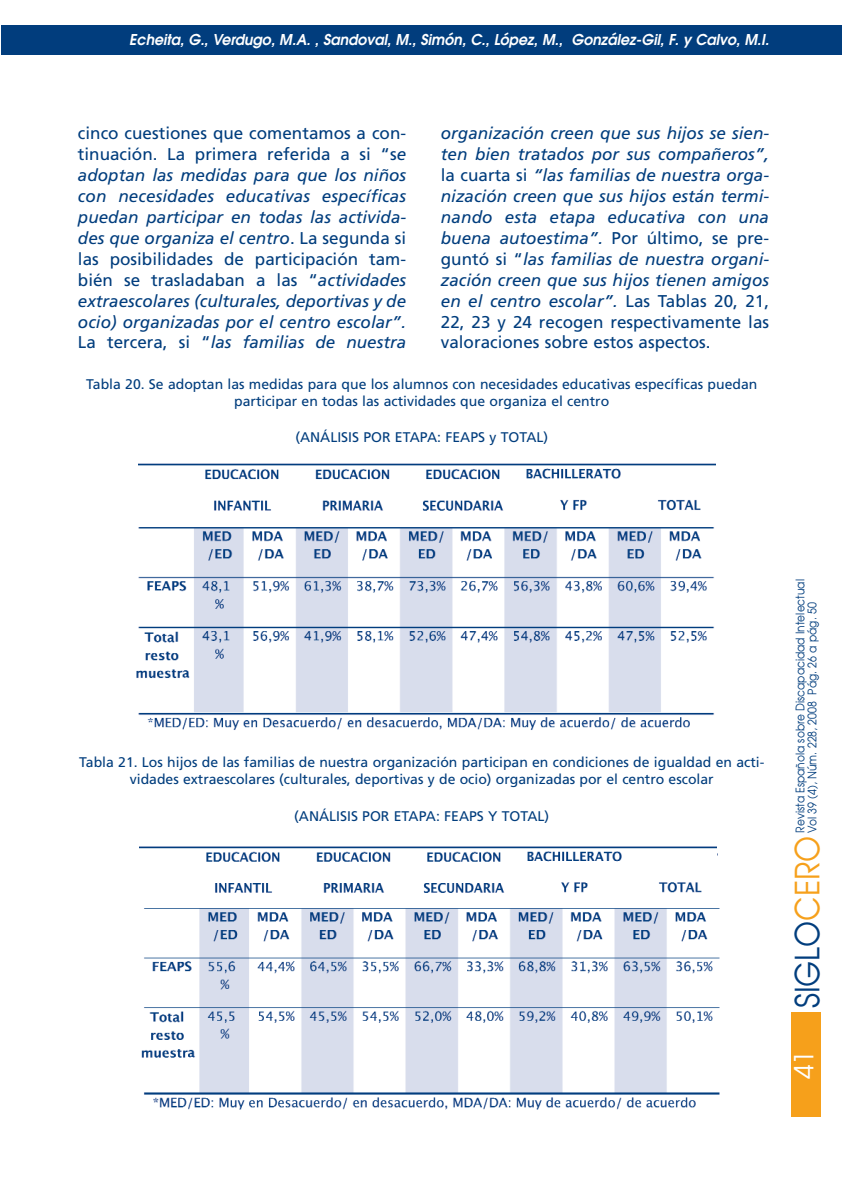
<style>
.page{position:relative;width:842px;height:1190px;background:#fff}
.page>*{position:absolute;margin:0;border:0;box-sizing:border-box;transform-origin:0 0}
.t1{font:33.25px "Avant Garde";color:#013d7d;scale:.9 1}
.t2{font:26.25px "Avant Garde";color:#fff}
.t3{font:italic 17.15px/21px "Frutiger";color:#013d7d;text-align:justify}
.t4{font:italic 600 14.88px "Avant Garde";color:#fff;scale:.95 1}
.t5{font:14px/16.8px "Frutiger";color:#013d7d;text-align:center}
.t6{font:11.9px/12.2px "Avant Garde";color:#013d7d;scale:.9 1}
.s1{font-style:normal}
.s2{color:#f6a01b}
</style>
<div class="page">
<img style="left:136px;top:463px;width:580px;height:267px">
<img style="left:139px;top:848px;width:581px;height:262px">
<div style="left:1px;top:26px;width:841px;height:29px;background:#013d7d"></div>
<img style="left:139px;top:463px;width:576px;height:58px">
<img style="left:140px;top:846px;width:576px;height:58px">
<div style="left:791px;top:1013px;width:30px;height:104px;background:#f6a01b"></div>
<p class="t4" style="left:129px;top:34px;width:677px">Echeita, G., Verdugo, M.A. , Sandoval, M., Simón, C., López, M., González-Gil, F. y Calvo, M.I.</p>
<p class="t3" style="left:78px;top:124px;width:330px"><span class="s1">cinco cuestiones que comentamos a con&shy;tinuación. La primera referida a si “s</span>e adoptan las medidas para que los niños con necesidades educativas específicas puedan participar en todas las activida&shy;des que organiza el centro<span class="s1">. La segunda si las posibilidades de participación tam&shy;bién se trasladaban a las “</span>actividades extraescolares (culturales, deportivas y de ocio) organizadas por el centro escolar”.<br><span class="s1">La tercera, si “</span>las familias de nuestra</p>
<p class="t3" style="left:441px;top:124px;width:330px">organización creen que sus hijos se sien&shy;ten bien tratados por sus compañeros”, <span class="s1">la cuarta si</span> “las familias de nuestra orga&shy;nización creen que sus hijos están termi&shy;nando esta etapa educativa con una buena autoestima”. <span class="s1">Por último, se pre&shy;guntó si “</span>las familias de nuestra organi&shy;zación creen que sus hijos tienen amigos en el centro escolar”. <span class="s1">Las Tablas 20, 21, 22, 23 y 24 recogen respectivamente las valoraciones sobre estos aspectos.</span></p>
<p class="t5" style="left:86px;top:377px;width:673px">Tabla 20. Se adoptan las medidas para que los alumnos con necesidades educativas específicas puedan participar en todas las actividades que organiza el centro</p>
<p class="t5" style="left:295px;top:430px;width:254px">(ANÁLISIS POR ETAPA: FEAPS y TOTAL)</p>
<p class="t5" style="left:79px;top:755px;width:687px">Tabla 21. Los hijos de las familias de nuestra organización participan en condiciones de igualdad en acti&shy;vidades extraescolares (culturales, deportivas y de ocio) organizadas por el centro escolar</p>
<p class="t5" style="left:294px;top:809px;width:257px">(ANÁLISIS POR ETAPA: FEAPS Y TOTAL)</p>
<p class="t6" style="left:795px;top:833px;width:283px;rotate:-90deg">Revista Española sobre Discapacidad Intelectual<br>Vol 39 (4), Núm. 228, 2008 Pág. 26 a pág. 50</p>
<h1 class="t1" style="left:795px;top:1008px;width:193px;rotate:-90deg">SIGLO<span class="s2">CERO</span></h1>
<p class="t2" style="left:794px;top:1079px;width:31px;rotate:-90deg">41</p>
</div>
